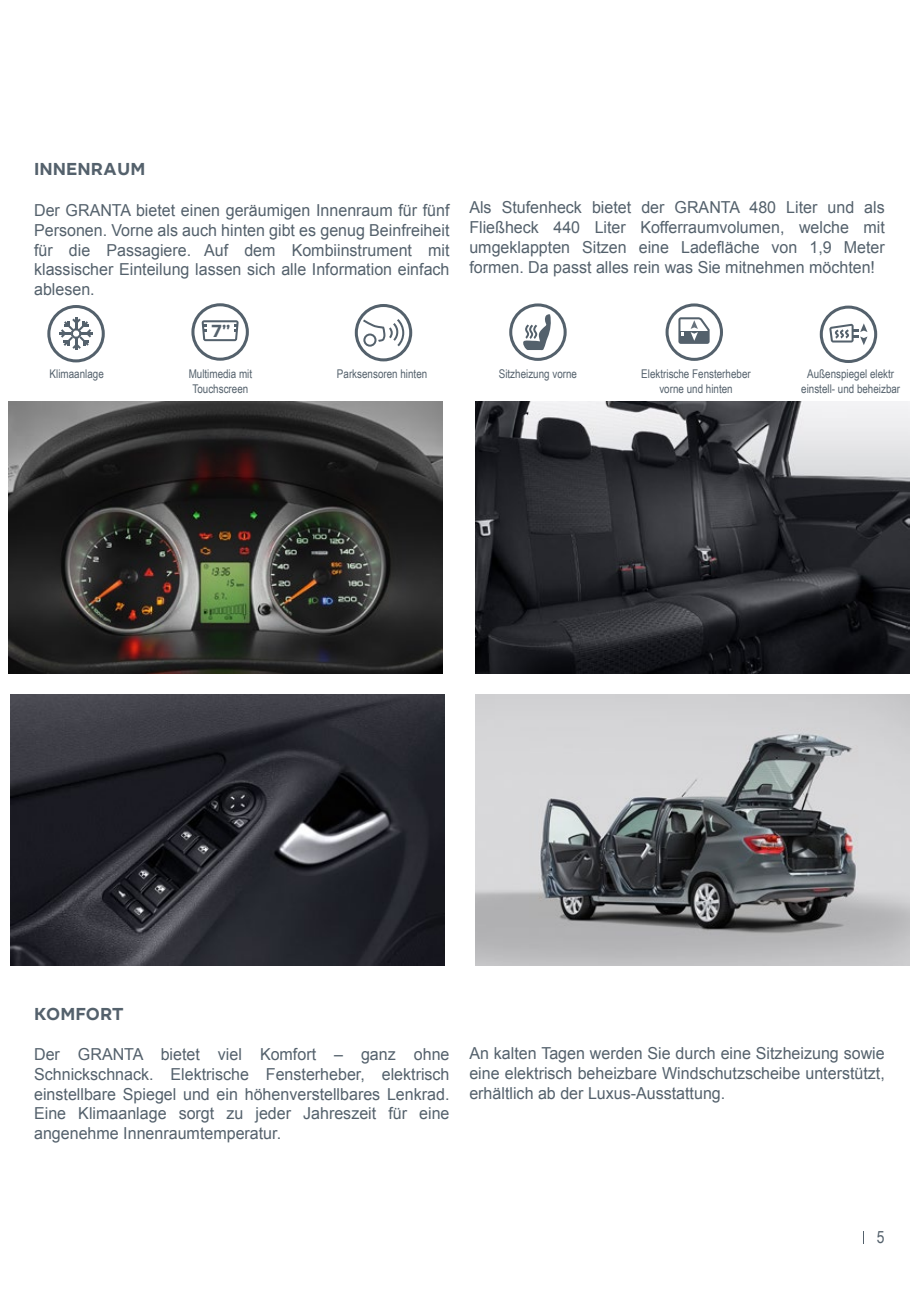
<style>
.page{position:relative;width:919px;height:1289px;background:#fff}
.page>*{position:absolute;margin:0;border:0;box-sizing:border-box;transform-origin:0 0}
.t1{font:700 18.15px "Leto Sans";color:#54616c}
.t2{font:700 18px "Leto Sans";color:#54616c}
.t3{font:16.95px "Arial Narrow";color:#54616c}
.t4{font:16.5px/19.8px "Arial";color:#54616c;text-align:justify}
.t5{font:12px/14.4px "Arial Narrow";color:#54616c;text-align:center}
</style>
<div class="page">
<img style="left:10px;top:694px;width:434px;height:271px">
<img style="left:476px;top:402px;width:433px;height:271px">
<img style="left:9px;top:402px;width:433px;height:271px">
<svg style="left:47px;top:305px;width:58px;height:57px"></svg>
<svg style="left:191px;top:303px;width:58px;height:58px"></svg>
<svg style="left:509px;top:303px;width:57px;height:58px"></svg>
<svg style="left:819px;top:305px;width:58px;height:58px"></svg>
<svg style="left:355px;top:304px;width:57px;height:57px"></svg>
<svg style="left:665px;top:303px;width:58px;height:58px"></svg>
<img style="left:476px;top:694px;width:433px;height:271px">
<p class="t2" style="left:34px;top:157px;width:113px">INNENRAUM</p>
<p class="t4" style="left:34px;top:200px;width:417px">Der GRANTA bietet einen geräumigen Innenraum für fünf Personen. Vorne als auch hinten gibt es genug Beinfreiheit für die Passagiere. Auf dem Kombiinstrument mit klassischer Einteilung lassen sich alle Information einfach ablesen.</p>
<p class="t4" style="left:469px;top:198px;width:417px">Als Stufenheck bietet der GRANTA 480 Liter und als Fließheck 440 Liter Kofferraumvolumen, welche mit umgeklappten Sitzen eine Ladefläche von 1,9 Meter formen. Da passt alles rein was Sie mitnehmen möchten!</p>
<p class="t1" style="left:211px;top:318px;width:21px">7’’</p>
<p class="t5" style="left:50px;top:366px;width:56px">Klimaanlage</p>
<p class="t5" style="left:189px;top:366px;width:65px">Multimedia mit</p>
<p class="t5" style="left:498px;top:366px;width:80px">Sitzheizung vorne</p>
<p class="t5" style="left:192px;top:381px;width:57px">Touchscreen</p>
<p class="t5" style="left:337px;top:366px;width:92px">Parksensoren hinten</p>
<p class="t5" style="left:641px;top:366px;width:111px">Elektrische Fensterheber vorne und hinten</p>
<p class="t5" style="left:801px;top:366px;width:100px">Außenspiegel elektr einstell- und beheizbar</p>
<p class="t2" style="left:34px;top:1002px;width:91px">KOMFORT</p>
<p class="t4" style="left:34px;top:1044px;width:417px">Der GRANTA bietet viel Komfort – ganz ohne Schnickschnack. Elektrische Fensterheber, elektrisch einstellbare Spiegel und ein höhenverstellbares Lenkrad.<br>Eine Klimaanlage sorgt zu jeder Jahreszeit für eine angenehme Innenraumtemperatur.</p>
<p class="t4" style="left:469px;top:1043px;width:417px">An kalten Tagen werden Sie durch eine Sitzheizung sowie eine elektrisch beheizbare Windschutzscheibe unterstützt, erhältlich ab der Luxus-Ausstattung.</p>
<p class="t3" style="left:876px;top:1224px;width:9px">5</p>
</div>
